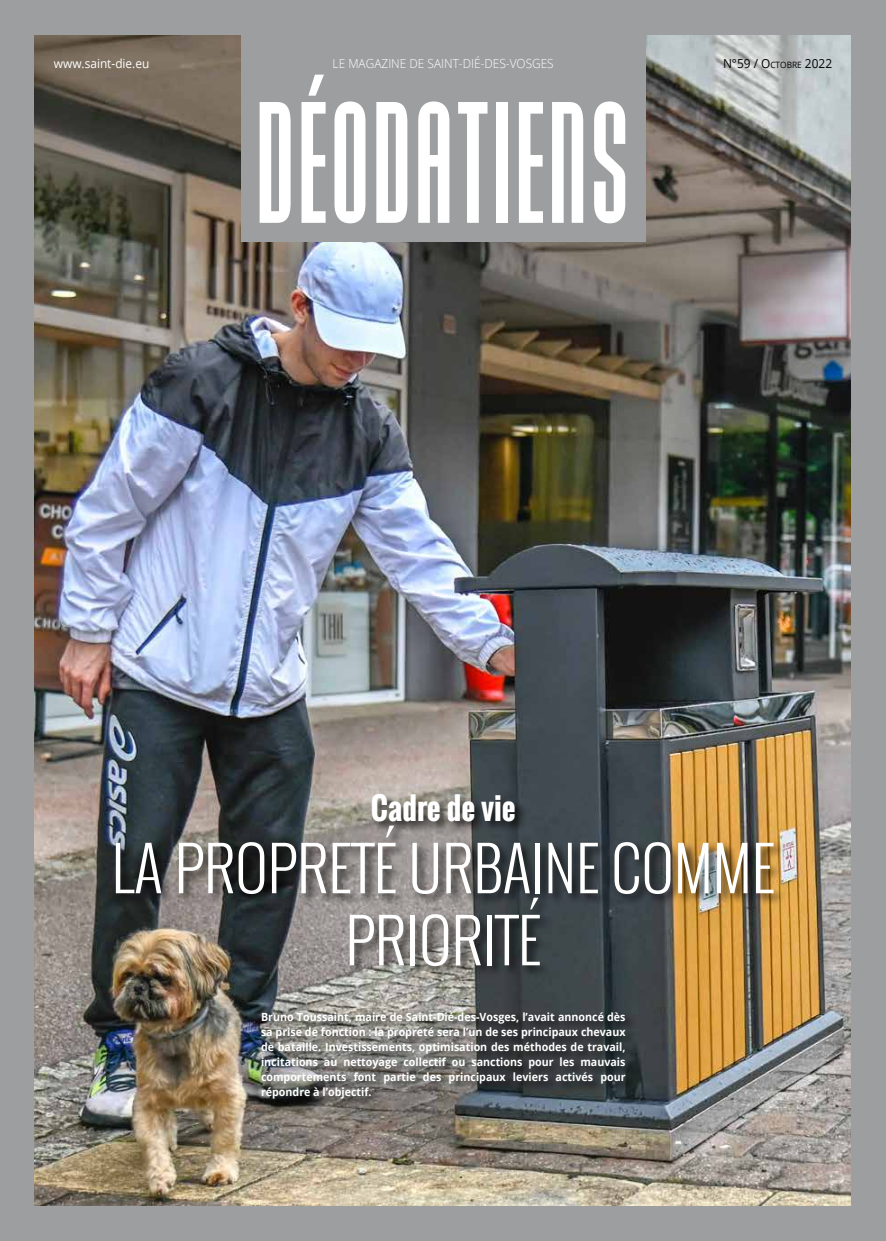
<style>
.page{position:relative;width:886px;height:1241px;background:#fff}
.page>*{position:absolute;margin:0;border:0;box-sizing:border-box;transform-origin:0 0}
.t1{font:300 60px/72px "Oswald";color:#fff;text-align:center}
.t2{font:700 30px "Oswald";color:#fff}
.t3{font:300 12.5px "Open Sans";color:#fff;scale:.95 1}
.t4{font:12.5px "Open Sans";color:#fff;scale:.95 1}
.t5{font:12.5px "Open Sans";color:#000;scale:.95 1}
.t6{font:700 11.25px/15px "Open Sans";color:#fff;text-align:justify;scale:.95 1}
.s1{font-size:8.75px}
</style>
<div class="page">
<div style="left:0;top:0;width:886px;height:1240px;background:#9c9e9f"></div>
<img style="left:35px;top:35px;width:815px;height:1170px">
<div style="left:259px;top:1009px;width:379px;height:101px;background:#000;opacity:.75"></div>
<div style="left:113px;top:792px;width:673px;height:185px;background:#000;opacity:.75"></div>
<div style="left:241px;top:0;width:404px;height:241px;background:#9c9e9f"></div>
<svg style="left:260px;top:102px;width:31px;height:121px"></svg>
<svg style="left:301px;top:75px;width:25px;height:148px"></svg>
<svg style="left:334px;top:101px;width:31px;height:122px"></svg>
<svg style="left:376px;top:102px;width:31px;height:121px"></svg>
<svg style="left:418px;top:101px;width:31px;height:122px"></svg>
<svg style="left:458px;top:102px;width:29px;height:121px"></svg>
<div style="left:496px;top:102px;width:12px;height:121px;background:#fff"></div>
<svg style="left:519px;top:102px;width:24px;height:121px"></svg>
<svg style="left:552px;top:102px;width:31px;height:121px"></svg>
<svg style="left:594px;top:101px;width:31px;height:122px"></svg>
<p class="t4" style="left:54px;top:54px;width:102px">www.saint-die.eu</p>
<p class="t3" style="left:333px;top:54px;width:234px">LE MAGAZINE DE SAINT-DIÉ-DES-VOSGES</p>
<p class="t5" style="left:723px;top:54px;width:116px">N°59 / O<span class="s1">CTOBRE</span> 2022</p>
<h2 class="t2" style="left:371px;top:785px;width:146px">Cadre de vie</h2>
<h1 class="t1" style="left:112px;top:831px;width:665px">LA PROPRETÉ URBAINE COMME<br>PRIORITÉ</h1>
<p class="t6" style="left:261px;top:1008px;width:385px">Bruno Toussaint, maire de Saint-Dié-des-Vosges, l’avait annoncé dès sa prise de fonction : la propreté sera l’un de ses principaux chevaux de bataille. Investissements, optimisation des méthodes de travail, incitations au nettoyage collectif ou sanctions pour les mauvais comportements font partie des principaux leviers activés pour répondre à l’objectif.</p>
</div>
